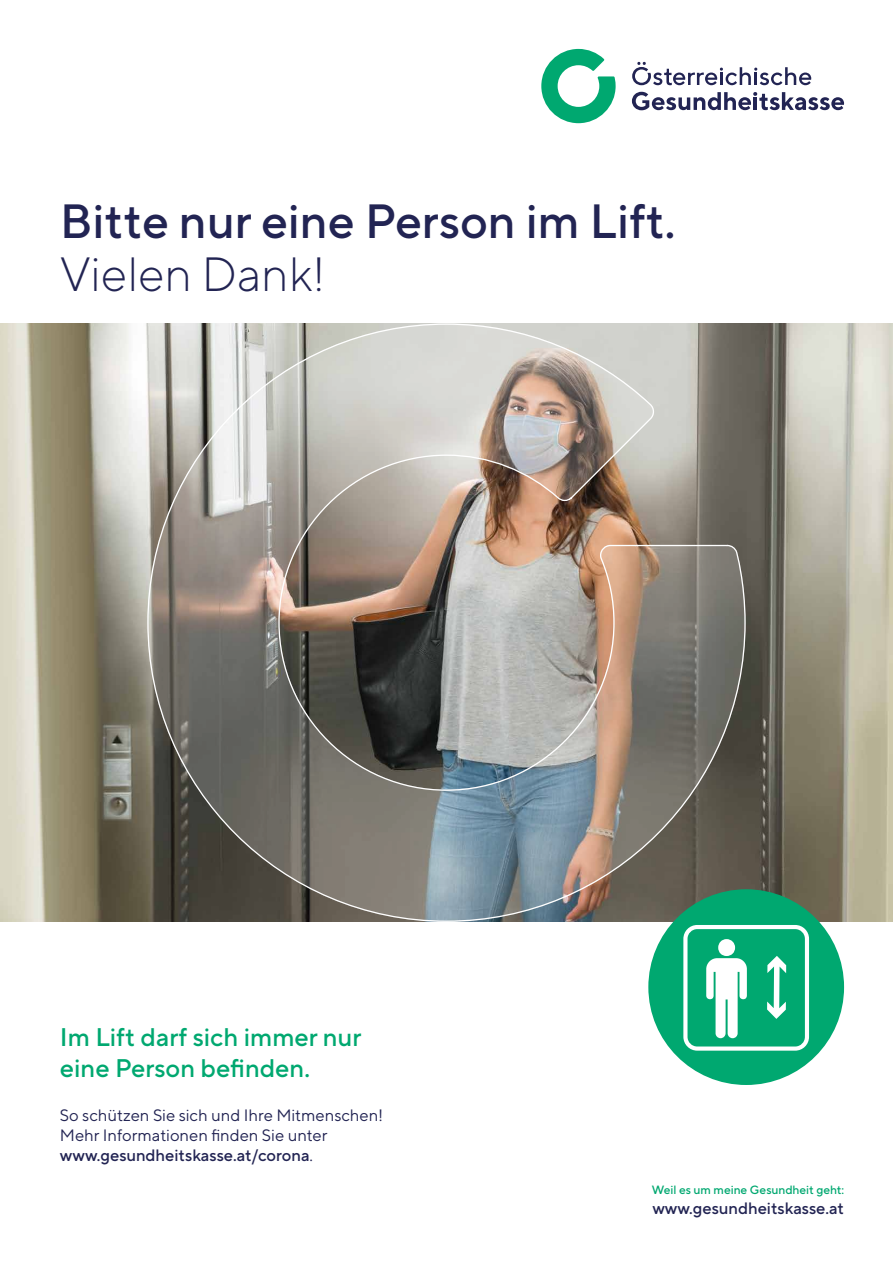
<style>
.page{position:relative;width:893px;height:1263px;background:#fff}
.page>*{position:absolute;margin:0;border:0;box-sizing:border-box;transform-origin:0 0}
.t1{font:500 48px "TT Norms Pro";color:#222453}
.t2{font:300 48px "TT Norms Pro";color:#222453}
.t3{font:500 25.5px/30.6px "TT Norms Pro";color:#00a870}
.t4{font:16.5px/19.8px "TT Norms Pro";color:#222453}
.t5{font:500 16.5px "TT Norms Pro";color:#222453}
.t6{font:500 12px "TT Norms Pro";color:#00a870}
.s1{font-weight:500}
</style>
<div class="page">
<img style="left:0;top:323px;width:893px;height:599px">
<img style="left:147px;top:323px;width:599px;height:599px">
<svg style="left:541px;top:49px;width:75px;height:74px"></svg>
<svg style="left:632px;top:92px;width:212px;height:18px"></svg>
<svg style="left:632px;top:62px;width:179px;height:23px"></svg>
<div style="left:648px;top:889px;width:196px;height:196px;background:#00a870;border-radius:50%"></div>
<svg style="left:683px;top:925px;width:126px;height:126px"></svg>
<h1 class="t1" style="left:60px;top:190px;width:617px">Bitte nur eine Person im Lift.</h1>
<h1 class="t2" style="left:60px;top:243px;width:267px">Vielen Dank!</h1>
<h2 class="t3" style="left:60px;top:1021px;width:303px">Im Lift darf sich immer nur eine Person befinden.</h2>
<p class="t4" style="left:60px;top:1105px;width:325px">So schützen Sie sich und Ihre Mitmenschen!<br>Mehr Informationen finden Sie unter <span class="s1">www.gesundheitskasse.at/corona</span>.</p>
<p class="t6" style="left:652px;top:1182px;width:194px">Weil es um meine Gesundheit geht:</p>
<p class="t5" style="left:652px;top:1198px;width:193px">www.gesundheitskasse.at</p>
</div>
